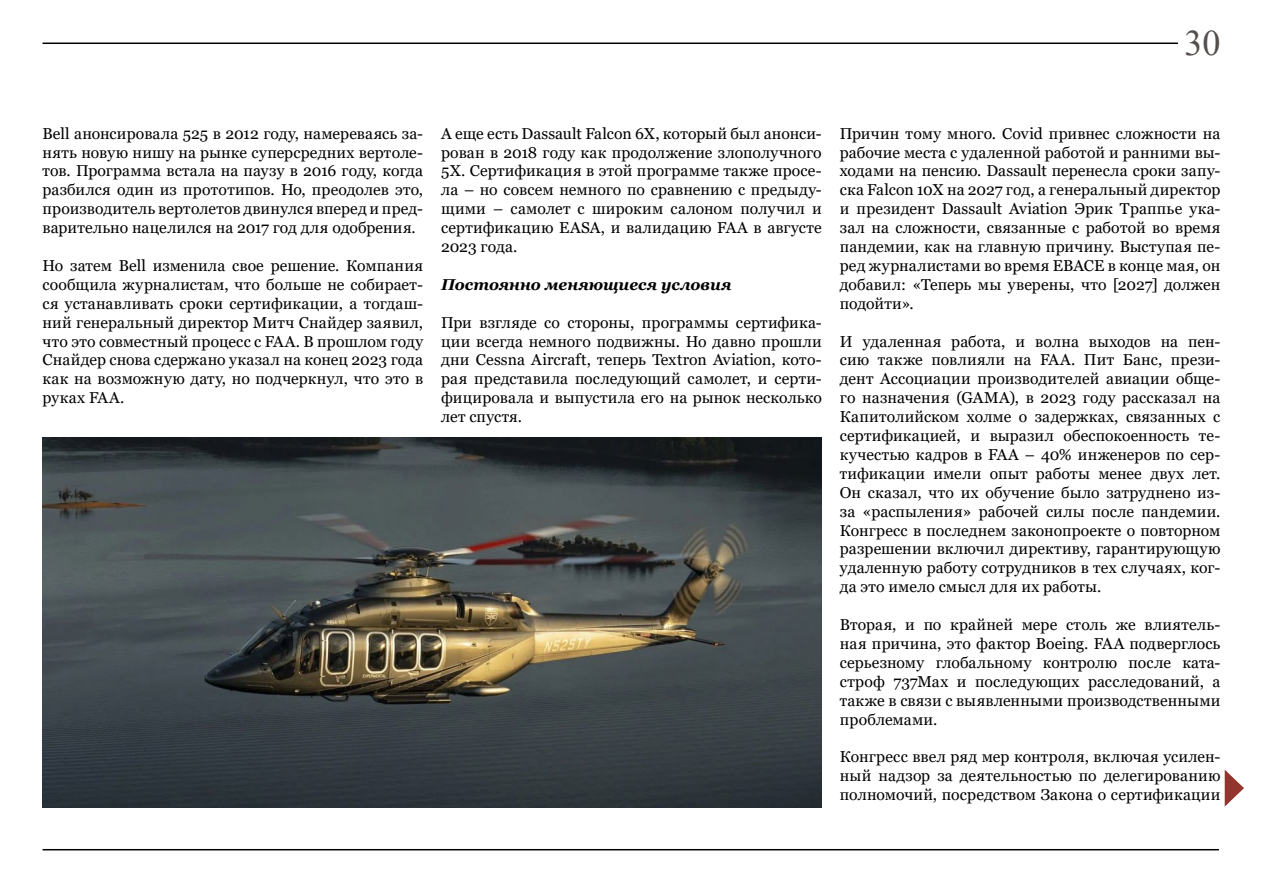
<style>
.page{position:relative;width:1263px;height:893px;background:#fff}
.page>*{position:absolute;margin:0;border:0;box-sizing:border-box;transform-origin:0 0}
.t1{font:36px "Times New Roman";color:#544f4c}
.t2{font:15.75px/18.9px "Georgia";letter-spacing:.01em;color:#000;text-align:justify}
.t3{font:italic 700 15.75px "Georgia";letter-spacing:-.005em;color:#000}
</style>
<div class="page">
<hr style="left:43px;top:849px;width:1176px;height:1px;background:#000">
<hr style="left:43px;top:43px;width:1135px;height:1px;background:#000">
<svg style="left:1224px;top:769px;width:20px;height:38px"></svg>
<img style="left:43px;top:438px;width:779px;height:370px">
<p class="t1" style="left:1184px;top:17px;width:37px">30</p>
<p class="t2" style="left:43px;top:124px;width:382px">Bell анонсировала 525 в 2012 году, намереваясь за&shy;нять новую нишу на рынке суперсредних вертоле&shy;тов. Программа встала на паузу в 2016 году, когда разбился один из прототипов. Но, преодолев это, производитель вертолетов двинулся вперед и пред&shy;варительно нацелился на 2017 год для одобрения.</p>
<p class="t2" style="left:43px;top:256px;width:382px">Но затем Bell изменила свое решение. Компания сообщила журналистам, что больше не собирает&shy;ся устанавливать сроки сертификации, а тогдаш&shy;ний генеральный директор Митч Снайдер заявил, что это совместный процесс с FAA. В прошлом году Снайдер снова сдержано указал на конец 2023 года как на возможную дату, но подчеркнул, что это в руках FAA.</p>
<p class="t2" style="left:441px;top:124px;width:382px">А еще есть Dassault Falcon 6X, который был анонси&shy;рован в 2018 году как продолжение злополучного 5X. Сертификация в этой программе также просе&shy;ла – но совсем немного по сравнению с предыду&shy;щими – самолет с широким салоном получил и сертификацию EASA, и валидацию FAA в августе 2023 года.</p>
<p class="t3" style="left:441px;top:274px;width:292px">Постоянно меняющиеся условия</p>
<p class="t2" style="left:441px;top:313px;width:382px">При взгляде со стороны, программы сертифика&shy;ции всегда немного подвижны. Но давно прошли дни Cessna Aircraft, теперь Textron Aviation, кото&shy;рая представила последующий самолет, и серти&shy;фицировала и выпустила его на рынок несколько лет спустя.</p>
<p class="t2" style="left:840px;top:124px;width:382px">Причин тому много. Covid привнес сложности на рабочие места с удаленной работой и ранними вы&shy;ходами на пенсию. Dassault перенесла сроки запу&shy;ска Falcon 10X на 2027 год, а генеральный директор и президент Dassault Aviation Эрик Траппье ука&shy;зал на сложности, связанные с работой во время пандемии, как на главную причину. Выступая пе&shy;ред журналистами во время EBACE в конце мая, он добавил: «Теперь мы уверены, что [2027] должен подойти».</p>
<p class="t2" style="left:840px;top:332px;width:382px">И удаленная работа, и волна выходов на пен&shy;сию также повлияли на FAA. Пит Банс, прези&shy;дент Ассоциации производителей авиации обще&shy;го назначения (GAMA), в 2023 году рассказал на Капитолийском холме о задержках, связанных с сертификацией, и выразил обеспокоенность те&shy;кучестью кадров в FAA – 40% инженеров по сер&shy;тификации имели опыт работы менее двух лет.<br>Он сказал, что их обучение было затруднено из&shy;за «распыления» рабочей силы после пандемии.<br>Конгресс в последнем законопроекте о повторном разрешении включил директиву, гарантирующую удаленную работу сотрудников в тех случаях, ког&shy;да это имело смысл для их работы.</p>
<p class="t2" style="left:840px;top:615px;width:382px">Вторая, и по крайней мере столь же влиятель&shy;ная причина, это фактор Boeing. FAA подверглось серьезному глобальному контролю после ката&shy;строф 737Max и последующих расследований, а также в связи с выявленными производственными проблемами.</p>
<p class="t2" style="left:840px;top:748px;width:382px">Конгресс ввел ряд мер контроля, включая усилен&shy;ный надзор за деятельностью по делегированию полномочий, посредством Закона о сертификации</p>
</div>
